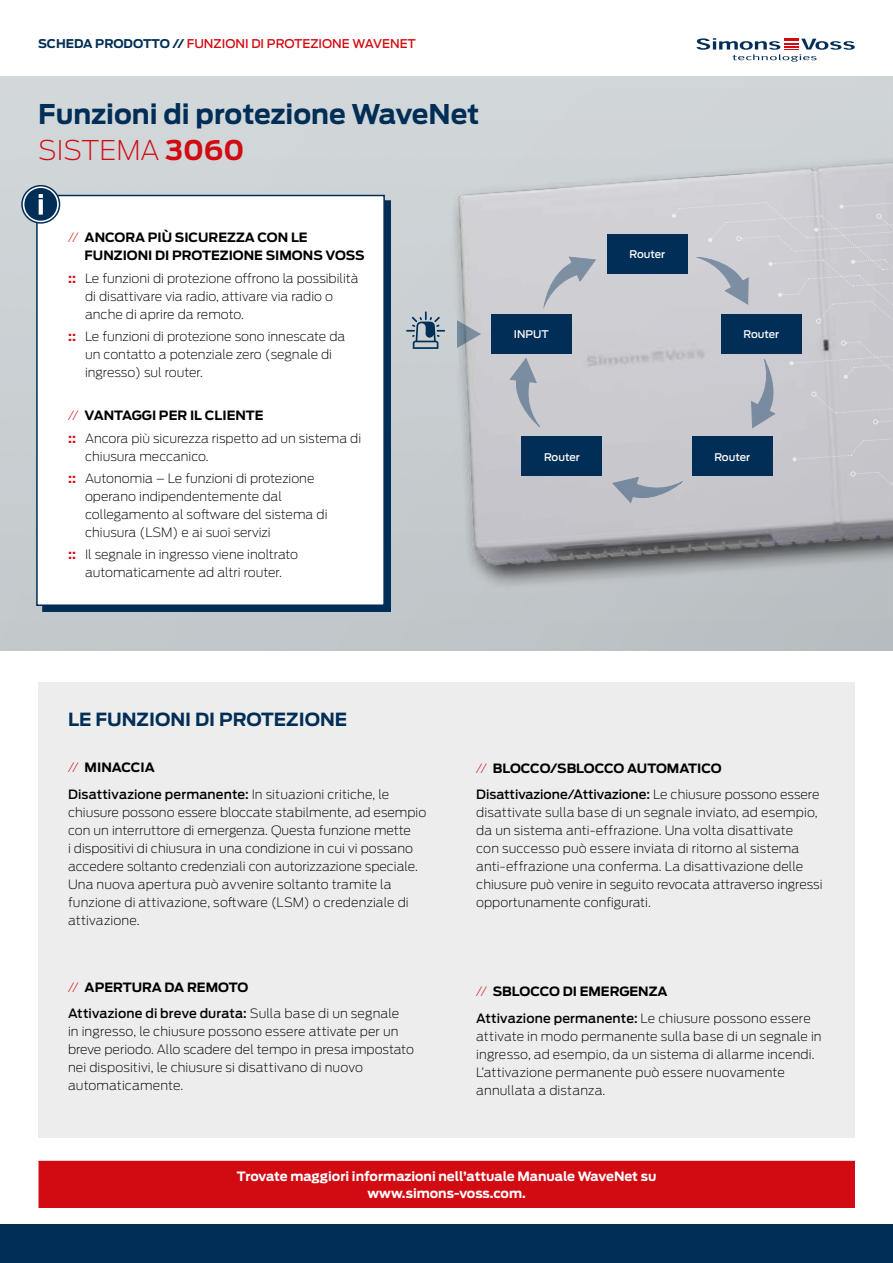
<style>
.page{position:relative;width:893px;height:1263px;background:#fff}
.page>*{position:absolute;margin:0;border:0;box-sizing:border-box;transform-origin:0 0}
.t1{font:700 27px/36px "Antenna";color:#002e56}
.t2{font:700 18px "Antenna";color:#002e56}
.t3{font:200 12.75px/18px "Antenna";color:#000}
.t4{font:500 12.75px/26.5px "Antenna";letter-spacing:.005em;color:#000}
.t5{font:700 12.75px/16.5px "Antenna";color:#fff;text-align:center}
.t6{font:700 12.75px/18px "Antenna";color:#000}
.t7{font:500 12px "Antenna";color:#d20a11}
.t8{font:500 10.5px "Antenna";color:#fff}
.s1{font-weight:700;color:#002e56}
.s2{font-weight:200;color:#d20a11}
.s3{color:#d20a11}
.s4{font-weight:700;color:#d20a11}
.s5{font-weight:700}
.s6{font-weight:200}
.s7{font-weight:500}
</style>
<div class="page">
<img style="left:0;top:77px;width:893px;height:574px">
<img style="left:394px;top:123px;width:499px;height:528px">
<svg style="left:850px;top:470px;width:43px;height:15px"></svg>
<div style="left:38px;top:682px;width:817px;height:455px;background:#ededed"></div>
<svg style="left:696px;top:38px;width:159px;height:24px"></svg>
<div style="left:0;top:1225px;width:893px;height:38px;background:#002e56"></div>
<div style="left:39px;top:1161px;width:815px;height:46px;background:#d20a11"></div>
<div style="left:39px;top:1161px;width:816px;height:47px;border:1px solid #d20a11"></div>
<svg style="left:406px;top:311px;width:39px;height:38px"></svg>
<div style="left:491px;top:314px;width:81px;height:39px;background:#002e56"></div>
<div style="left:607px;top:234px;width:81px;height:39px;background:#002e56"></div>
<div style="left:692px;top:437px;width:81px;height:39px;background:#002e56"></div>
<div style="left:522px;top:437px;width:80px;height:39px;background:#002e56"></div>
<div style="left:42px;top:201px;width:349px;height:411px;background:#002e56"></div>
<div style="left:36px;top:195px;width:349px;height:411px;background:#fff;border:2px solid #002e56"></div>
<svg style="left:22px;top:186px;width:38px;height:37px"></svg>
<div style="left:21px;top:185px;width:39px;height:39px;border:2px solid #002e56;border-radius:50%"></div>
<div style="left:24px;top:188px;width:33px;height:33px;background:#002e56;border-radius:50%"></div>
<svg style="left:39px;top:199px;width:4px;height:16px"></svg>
<svg style="left:39px;top:194px;width:4px;height:4px"></svg>
<svg style="left:544px;top:257px;width:52px;height:51px;background:#b8bdc6"></svg>
<svg style="left:457px;top:320px;width:24px;height:28px"></svg>
<svg style="left:612px;top:477px;width:70px;height:26px;background:#a7aeb9"></svg>
<svg style="left:672px;top:198px;width:221px;height:266px;background:#b4b8c2"></svg>
<svg style="left:509px;top:358px;width:31px;height:69px;background:#b0b6bf"></svg>
<p class="t7" style="left:38px;top:35px;width:379px"><span class="s1">SCHEDA PRODOTTO //</span> FUNZIONI DI PROTEZIONE WAVENET</p>
<h1 class="t1" style="left:38px;top:96px;width:443px">Funzioni di protezione WaveNet<br><span class="s2">SISTEMA</span> <span class="s3">3060</span></h1>
<p class="t6" style="left:85px;top:228px;width:281px;text-indent:-17px"><span class="s2">//</span> ANCORA PIÙ SICUREZZA CON LE<br>FUNZIONI DI PROTEZIONE SIMONS VOSS</p>
<p class="t3" style="left:85px;top:269px;width:275px;text-indent:-17px"><span class="s4">::</span> Le funzioni di protezione offrono la possibilità di disattivare via radio, attivare via radio o anche di aprire da remoto.</p>
<p class="t3" style="left:85px;top:327px;width:262px;text-indent:-17px"><span class="s4">::</span> Le funzioni di protezione sono innescate da un contatto a potenziale zero (segnale di ingresso) sul router.</p>
<p class="t3" style="left:68px;top:403px;width:295px;line-height:23.4px"><span class="s3">//</span> <span class="s5">VANTAGGI PER IL CLIENTE<br></span><span class="s4">::</span> Ancora più sicurezza rispetto ad un sistema di</p>
<p class="t3" style="left:68px;top:445px;width:248px;line-height:22.2px;text-indent:17px">chiusura meccanico.<br><span class="s4">::</span> Autonomia – Le funzioni di protezione</p>
<p class="t3" style="left:85px;top:487px;width:244px">operano indipendentemente dal collegamento al software del sistema di chiusura (LSM) e ai suoi servizi</p>
<p class="t3" style="left:68px;top:545px;width:232px;text-align:center"><span class="s4">::</span> Il segnale in ingresso viene inoltrato automaticamente ad altri router.</p>
<p class="t8" style="left:514px;top:327px;width:36px">INPUT</p>
<p class="t8" style="left:629px;top:247px;width:37px">Router</p>
<p class="t8" style="left:744px;top:327px;width:37px">Router</p>
<p class="t8" style="left:544px;top:450px;width:37px">Router</p>
<p class="t8" style="left:714px;top:450px;width:37px">Router</p>
<h2 class="t2" style="left:68px;top:707px;width:281px">LE FUNZIONI DI PROTEZIONE</h2>
<p class="t4" style="left:68px;top:754px;width:323px"><span class="s2">//</span> <span class="s5">MINACCIA<br></span>Disattivazione permanente: <span class="s6">In situazioni critiche, le</span></p>
<p class="t3" style="left:68px;top:803px;width:360px">chiusure possono essere bloccate stabilmente, ad esempio con un interruttore di emergenza. Questa funzione mette<br>i dispositivi di chiusura in una condizione in cui vi possano accedere soltanto credenziali con autorizzazione speciale.<br>Una nuova apertura può avvenire soltanto tramite la funzione di attivazione, software (LSM) o credenziale di attivazione.</p>
<p class="t4" style="left:68px;top:974px;width:333px"><span class="s2">//</span> <span class="s5">APERTURA DA REMOTO<br></span>Attivazione di breve durata: <span class="s6">Sulla base di un segnale</span></p>
<p class="t3" style="left:68px;top:1022px;width:347px">in ingresso, le chiusure possono essere attivate per un breve periodo. Allo scadere del tempo in presa impostato nei dispositivi, le chiusure si disattivano di nuovo automaticamente.</p>
<p class="t4" style="left:476px;top:754px;width:345px"><span class="s2">//</span> <span class="s5">BLOCCO/SBLOCCO AUTOMATICO<br></span>Disattivazione/Attivazione: <span class="s6">Le chiusure possono essere</span></p>
<p class="t3" style="left:476px;top:803px;width:348px">disattivate sulla base di un segnale inviato, ad esempio, da un sistema anti-effrazione. Una volta disattivate<br>con successo può essere inviata di ritorno al sistema anti-effrazione una conferma. La disattivazione delle chiusure può venire in seguito revocata attraverso ingressi opportunamente configurati.</p>
<p class="t3" style="left:476px;top:978px;width:336px;line-height:26.5px"><span class="s3">//</span> <span class="s5">SBLOCCO DI EMERGENZA<br></span><span class="s7">Attivazione permanente:</span> Le chiusure possono essere</p>
<p class="t3" style="left:476px;top:1026px;width:347px">attivate in modo permanente sulla base di un segnale in ingresso, ad esempio, da un sistema di allarme incendi.<br>L’attivazione permanente può essere nuovamente annullata a distanza.</p>
<p class="t5" style="left:237px;top:1168px;width:421px">Trovate maggiori informazioni nell’attuale Manuale WaveNet su www.simons-voss.com.</p>
</div>
